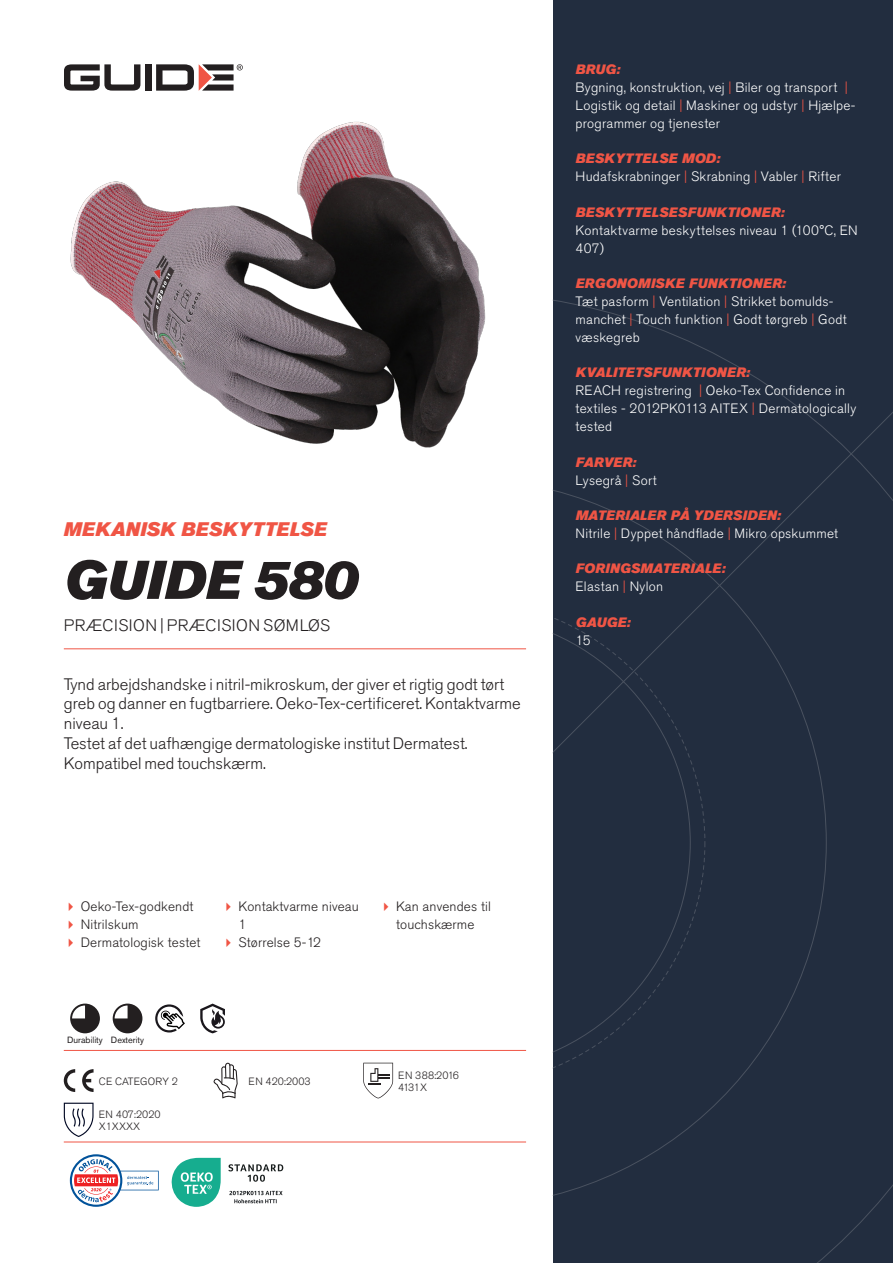
<style>
.page{position:relative;width:893px;height:1263px;background:#fff}
.page>*{position:absolute;margin:0;border:0;box-sizing:border-box;transform-origin:0 0}
.Rubrik{font:italic 54px "Akzidenz Grotesk Pro Super";color:#231f20}
.Överrubrik{font:italic 19.5px "Akzidenz Grotesk Pro Super";letter-spacing:.01em;color:#f05545}
.Ingress{font:300 16.5px/19.8px "Akzidenz Grotesk Pro";color:#231f20}
.Product_-_AltSegment{font:300 16.5px "Akzidenz Grotesk Pro";letter-spacing:.03em;color:#231f20}
.Produkt_-_Brödtext{font:300 13.5px/18px "Akzidenz Grotesk Pro";letter-spacing:.02em;color:#fff}
.Produkt_-_Namn{font:italic 13.5px "Akzidenz Grotesk Pro Super";letter-spacing:.015em;color:#f05545}
.t1{font:300 13.5px/18px "Akzidenz Grotesk Pro";letter-spacing:.01em;color:#231f20}
.t2{font:300 10.5px "Akzidenz Grotesk Pro";color:#231f20}
.Produkt_-_Egenskaper{font:9px "Akzidenz Grotesk Pro";color:#231f20}
.s1{color:#f05545}
</style>
<div class="page">
<div style="left:145px;top:64px;width:7px;height:27px;background:#231f20"></div>
<svg style="left:156px;top:64px;width:87px;height:27px"></svg>
<svg style="left:64px;top:64px;width:76px;height:27px"></svg>
<div style="left:553px;top:0;width:340px;height:1263px;background:#222d3f"></div>
<svg style="left:553px;top:300px;width:340px;height:963px"></svg>
<hr style="left:64px;top:1050px;width:462px;height:1px;background:#f05545">
<hr style="left:64px;top:1142px;width:462px;height:1px;background:#f05545">
<svg style="left:70px;top:1003px;width:30px;height:30px"></svg>
<svg style="left:113px;top:1003px;width:29px;height:30px"></svg>
<svg style="left:155px;top:1004px;width:30px;height:28px"></svg>
<svg style="left:200px;top:1003px;width:25px;height:30px"></svg>
<svg style="left:64px;top:1069px;width:11px;height:23px"></svg>
<svg style="left:82px;top:1069px;width:12px;height:23px"></svg>
<svg style="left:214px;top:1063px;width:24px;height:35px"></svg>
<svg style="left:363px;top:1063px;width:30px;height:35px"></svg>
<svg style="left:64px;top:1103px;width:30px;height:34px"></svg>
<svg style="left:70px;top:1154px;width:89px;height:53px"></svg>
<svg style="left:172px;top:1158px;width:49px;height:49px"></svg>
<svg style="left:228px;top:1164px;width:55px;height:18px"></svg>
<svg style="left:229px;top:1191px;width:54px;height:12px"></svg>
<img style="left:70px;top:121px;width:416px;height:327px">
<hr style="left:64px;top:648px;width:462px;height:1px;background:#f05545">
<p class="Överrubrik" style="left:64px;top:517px;width:265px">MEKANISK BESKYTTELSE</p>
<p class="Rubrik" style="left:64px;top:545px;width:295px">GUIDE 580</p>
<p class="Product_-_AltSegment" style="left:64px;top:615px;width:268px">PRÆCISION | PRÆCISION SØMLØS</p>
<p class="Ingress" style="left:64px;top:674px;width:459px">Tynd arbejdshandske i nitril-mikroskum, der giver et rigtig godt tørt greb og danner en fugtbarriere. Oeko-Tex-certificeret. Kontaktvarme niveau 1.</p>
<p class="Ingress" style="left:64px;top:733px;width:405px">Testet af det uafhængige dermatologiske institut Dermatest.<br>Kompatibel med touchskærm.</p>
<p class="t1" style="left:81px;top:897px;width:114px">Oeko-Tex-godkendt</p>
<p class="t1" style="left:81px;top:915px;width:59px">Nitrilskum</p>
<p class="t1" style="left:81px;top:933px;width:121px">Dermatologisk testet</p>
<p class="t1" style="left:238px;top:897px;width:122px">Kontaktvarme niveau<br>1</p>
<p class="t1" style="left:238px;top:933px;width:84px">Størrelse 5-12</p>
<p class="Produkt_-_Egenskaper" style="left:67px;top:1034px;width:37px">Durability</p>
<p class="Produkt_-_Egenskaper" style="left:111px;top:1034px;width:35px">Dexterity</p>
<p class="t2" style="left:99px;top:1074px;width:81px">CE CATEGORY 2</p>
<p class="t2" style="left:248px;top:1074px;width:64px">EN 420:2003</p>
<p class="t2" style="left:99px;top:1107px;width:63px">EN 407:2020</p>
<p class="t2" style="left:99px;top:1119px;width:43px">X1XXXX</p>
<p class="t1" style="left:396px;top:897px;width:96px">Kan anvendes til touchskærme</p>
<p class="t2" style="left:398px;top:1068px;width:62px">EN 388:2016</p>
<p class="t2" style="left:398px;top:1080px;width:30px">4131X</p>
<p class="Produkt_-_Namn" style="left:576px;top:60px;width:46px">BRUG:</p>
<p class="Produkt_-_Brödtext" style="left:576px;top:78px;width:281px">Bygning, konstruktion, vej <span class="s1">|</span> Biler og transport <span class="s1">|<br></span>Logistik og detail <span class="s1">|</span> Maskiner og udstyr <span class="s1">|</span> Hjælpe&shy;programmer og tjenester</p>
<p class="Produkt_-_Namn" style="left:576px;top:150px;width:146px">BESKYTTELSE MOD:</p>
<p class="Produkt_-_Brödtext" style="left:576px;top:168px;width:267px">Hudafskrabninger <span class="s1">|</span> Skrabning <span class="s1">|</span> Vabler <span class="s1">|</span> Rifter</p>
<p class="Produkt_-_Namn" style="left:576px;top:203px;width:210px">BESKYTTELSESFUNKTIONER:</p>
<p class="Produkt_-_Brödtext" style="left:576px;top:221px;width:284px">Kontaktvarme beskyttelses niveau 1 (100°C, EN<br>407)</p>
<p class="Produkt_-_Namn" style="left:576px;top:274px;width:212px">ERGONOMISKE FUNKTIONER:</p>
<p class="Produkt_-_Brödtext" style="left:576px;top:292px;width:273px">Tæt pasform <span class="s1">|</span> Ventilation <span class="s1">|</span> Strikket bomulds&shy;manchet <span class="s1">|</span> Touch funktion <span class="s1">|</span> Godt tørgreb <span class="s1">|</span> Godt væskegreb</p>
<p class="Produkt_-_Namn" style="left:576px;top:364px;width:176px">KVALITETSFUNKTIONER:</p>
<p class="Produkt_-_Brödtext" style="left:576px;top:382px;width:282px">REACH registrering <span class="s1">|</span> Oeko-Tex Confidence in textiles - 2012PK0113 AITEX <span class="s1">|</span> Dermatologically tested</p>
<p class="Produkt_-_Namn" style="left:576px;top:453px;width:62px">FARVER:</p>
<p class="Produkt_-_Brödtext" style="left:576px;top:471px;width:83px">Lysegrå <span class="s1">|</span> Sort</p>
<p class="Produkt_-_Namn" style="left:576px;top:506px;width:207px">MATERIALER PÅ YDERSIDEN:</p>
<p class="Produkt_-_Brödtext" style="left:576px;top:524px;width:264px">Nitrile <span class="s1">|</span> Dyppet håndflade <span class="s1">|</span> Mikro opskummet</p>
<p class="Produkt_-_Namn" style="left:576px;top:560px;width:151px">FORINGSMATERIALE:</p>
<p class="Produkt_-_Brödtext" style="left:576px;top:578px;width:89px">Elastan <span class="s1">|</span> Nylon</p>
<p class="Produkt_-_Namn" style="left:576px;top:613px;width:56px">GAUGE:</p>
<p class="Produkt_-_Brödtext" style="left:576px;top:631px;width:17px">15</p>
</div>
